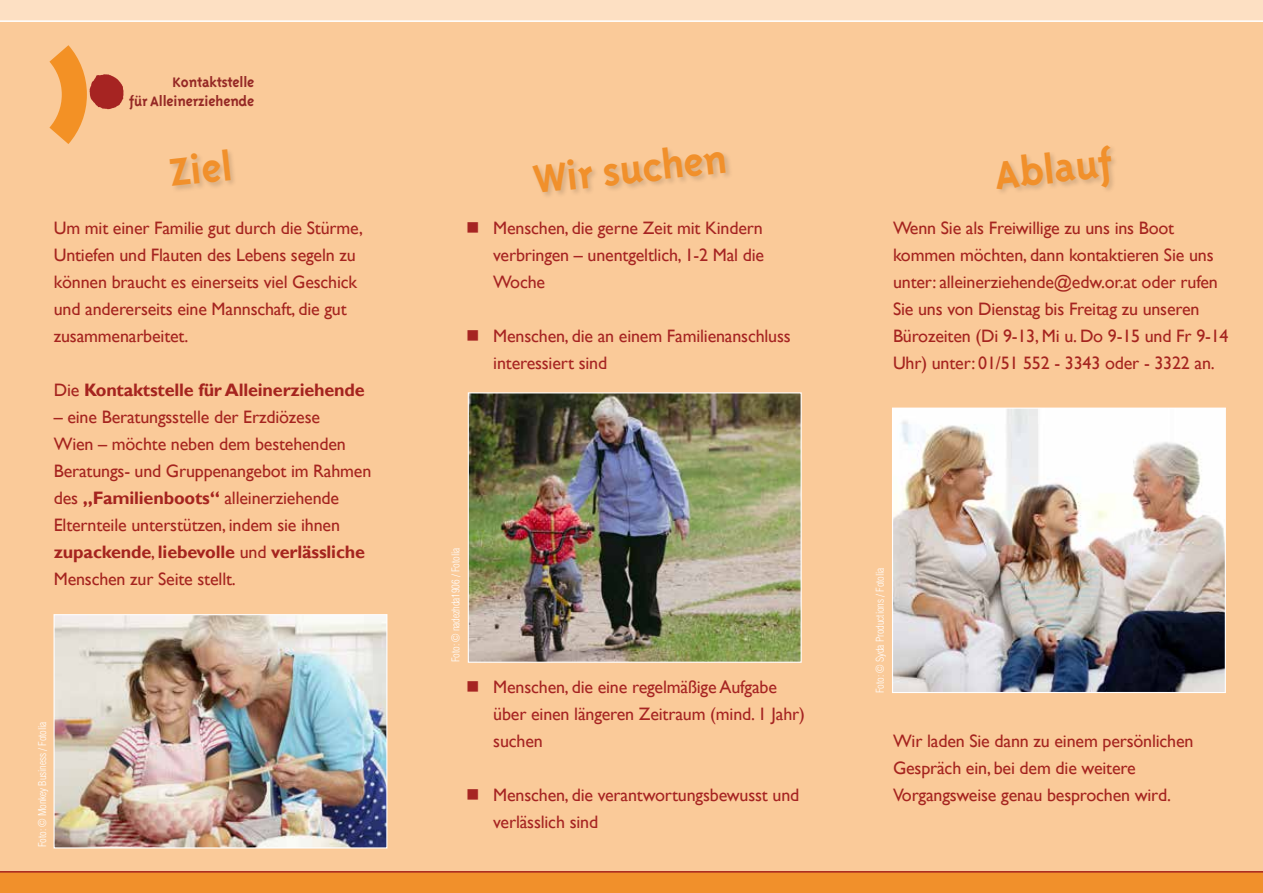
<style>
.page{position:relative;width:1263px;height:893px;background:#faca99}
.page>*{position:absolute;margin:0;border:0;box-sizing:border-box;transform-origin:0 0}
.t1{font:700 45px "Triplex";color:#f1902b}
.t2{font:18px/27px "Gill Sans";letter-spacing:-.01em;color:#a5241f}
.t3{font:18px/27px "Gill Sans";letter-spacing:-.01em;color:#a62422}
.t4{font:700 18px "Gill Sans";letter-spacing:-.01em;color:#a5241f}
.t5{font:700 15.9px/18.9px "Triplex";letter-spacing:-.01em;color:#952825;text-align:right}
.t6{font:300 condensed 10.5px "Helvetica LT Std";letter-spacing:-.01em;color:#fff}
.s1{font-weight:400}
.s2{font-weight:700}
</style>
<div class="page">
<div style="left:0;top:0;width:1263px;height:21px;background:#fde0c3"></div>
<div style="left:0;top:872px;width:1263px;height:21px;background:#f1902b"></div>
<hr style="left:0;top:20px;width:1263px;height:2px;background:#fff">
<hr style="left:0;top:871px;width:1263px;height:2px;background:#a62422">
<svg style="left:49px;top:45px;width:74px;height:99px"></svg>
<div style="left:995px;top:144px;width:124px;height:52px;background:#000;opacity:.14"></div>
<div style="left:531px;top:147px;width:202px;height:53px;background:#000;opacity:.14"></div>
<div style="left:169px;top:148px;width:69px;height:46px;background:#000;opacity:.14"></div>
<img style="left:53px;top:614px;width:335px;height:235px">
<img style="left:892px;top:407px;width:334px;height:286px">
<img style="left:467px;top:392px;width:335px;height:271px">
<p class="t5" style="left:129px;top:72px;width:127px">Kontaktstelle<br>für Alleinerziehende</p>
<h1 class="t1" style="left:167px;top:147px;width:65px;rotate:-6deg">Ziel</h1>
<h1 class="t1" style="left:531px;top:154px;width:196px;rotate:-6deg">Wir suchen</h1>
<h1 class="t1" style="left:992px;top:150px;width:120px;rotate:-6deg">Ablauf</h1>
<p class="t2" style="left:54px;top:215px;width:311px">Um mit einer Familie gut durch die Stürme, Untiefen und Flauten des Lebens segeln zu können braucht es einerseits viel Geschick und andererseits eine Mannschaft, die gut zusammenarbeitet.</p>
<p class="t4" style="left:54px;top:379px;width:313px"><span class="s1">Die</span> Kontaktstelle für Alleinerziehende</p>
<p class="t2" style="left:54px;top:404px;width:319px">– eine Beratungsstelle der Erzdiözese<br>Wien – möchte neben dem bestehenden Beratungs- und Gruppenangebot im Rahmen des <span class="s2">„Familienboots“</span> alleinerziehende Elternteile unterstützen, indem sie ihnen <span class="s2">zupackende</span>, <span class="s2">liebevolle</span> und <span class="s2">verlässliche </span>Menschen zur Seite stellt.</p>
<p class="t6" style="left:36px;top:847px;width:127px;rotate:-90deg">Foto: © Monkey Business / Fotolia</p>
<p class="t3" style="left:493px;top:215px;width:272px;text-align:justify">Menschen, die gerne Zeit mit Kindern verbringen – unentgeltlich, 1-2 Mal die Woche</p>
<p class="t3" style="left:493px;top:323px;width:299px">Menschen, die an einem Familienanschluss interessiert sind</p>
<p class="t6" style="left:449px;top:662px;width:116px;rotate:-90deg">Foto: © nadezhda1906 / Fotolia</p>
<p class="t3" style="left:493px;top:674px;width:313px">Menschen, die eine regelmäßige Aufgabe über einen längeren Zeitraum (mind. 1 Jahr) suchen</p>
<p class="t3" style="left:493px;top:782px;width:308px">Menschen, die verantwortungsbewusst und verlässlich sind</p>
<p class="t2" style="left:893px;top:215px;width:337px">Wenn Sie als Freiwillige zu uns ins Boot kommen möchten, dann kontaktieren Sie uns unter: alleinerziehende@edw.or.at oder rufen Sie uns von Dienstag bis Freitag zu unseren Bürozeiten (Di 9-13, Mi u. Do 9-15 und Fr 9-14<br>Uhr) unter: 01/51 552 - 3343 oder - 3322 an.</p>
<p class="t6" style="left:874px;top:693px;width:127px;rotate:-90deg">Foto: © Syda Productions / Fotolia</p>
<p class="t2" style="left:893px;top:728px;width:302px">Wir laden Sie dann zu einem persönlichen<br>Gespräch ein, bei dem die weitere<br>Vorgangsweise genau besprochen wird.</p>
</div>
